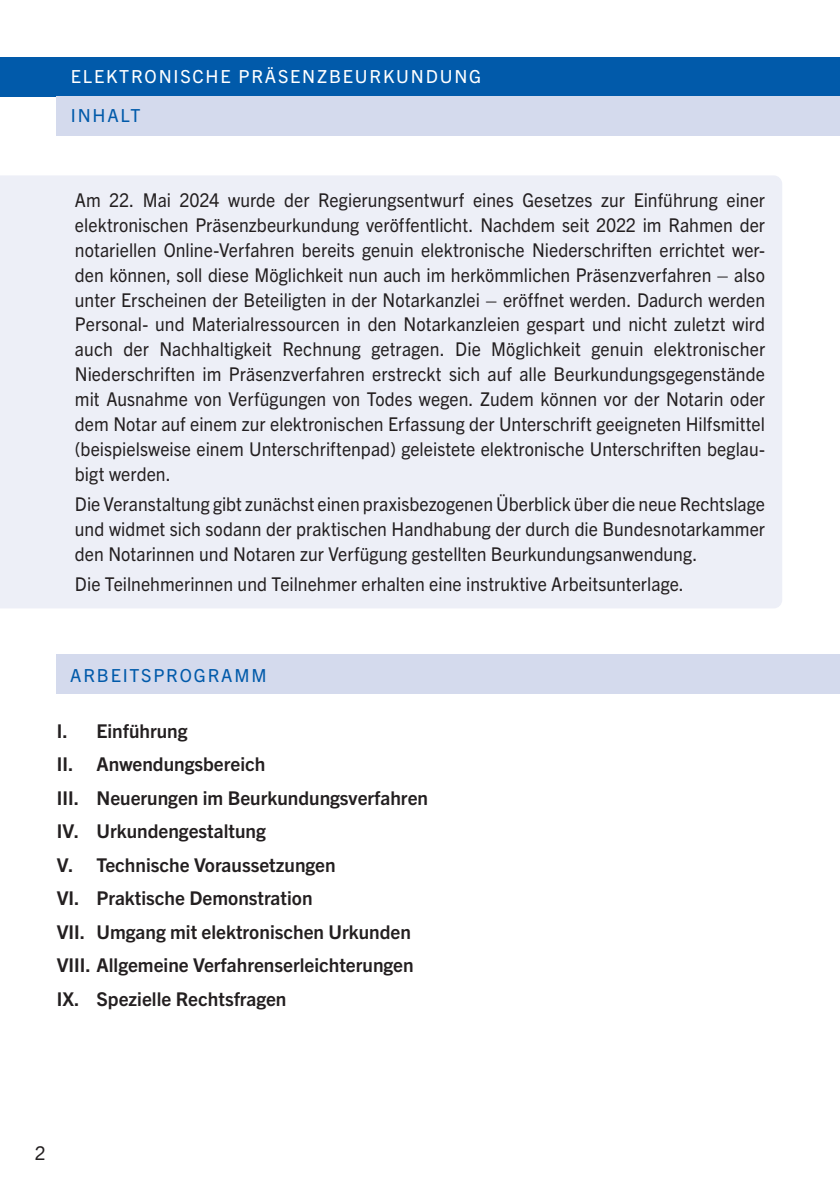
<style>
.page{position:relative;width:840px;height:1191px;background:#fff}
.page>*{position:absolute;margin:0;border:0;box-sizing:border-box;transform-origin:0 0}
.t1{font:19px/24.8px "Trade Gothic Next LT Pro";letter-spacing:.005em;color:#231f20;text-align:justify;scale:.93 1}
.t2{font:700 19px/33.4px "Trade Gothic Next LT Pro";color:#231f20}
.t3{font:19px "Trade Gothic Next LT Pro";letter-spacing:.005em;color:#231f20}
.t4{font:18px "Trade Gothic Next LT Pro";letter-spacing:.1em;color:#fff}
.t5{font:18px "Trade Gothic Next LT Pro";letter-spacing:.1em;color:#015aaa}
</style>
<div class="page">
<div style="left:0;top:175px;width:781px;height:433px;background:#edeff7"></div>
<div style="left:0;top:57px;width:839px;height:39px;background:#015aaa"></div>
<div style="left:57px;top:96px;width:782px;height:40px;background:#d4daed"></div>
<div style="left:57px;top:654px;width:782px;height:39px;background:#d4daed"></div>
<p class="t4" style="left:71px;top:63px;width:411px">ELEKTRONISCHE PRÄSENZBEURKUNDUNG</p>
<p class="t5" style="left:71px;top:103px;width:71px">INHALT</p>
<p class="t1" style="left:75px;top:187px;width:743px">Am 22. Mai 2024 wurde der Regierungsentwurf eines Gesetzes zur Einführung einer elektronischen Präsenzbeurkundung veröffentlicht. Nachdem seit 2022 im Rahmen der notariellen Online-Verfahren bereits genuin elektronische Niederschriften errichtet wer&shy;den können, soll diese Möglichkeit nun auch im herkömmlichen Präsenzverfahren – also unter Erscheinen der Beteiligten in der Notarkanzlei – eröffnet werden. Dadurch werden Personal- und Materialressourcen in den Notarkanzleien gespart und nicht zuletzt wird auch der Nachhaltigkeit Rechnung getragen. Die Möglichkeit genuin elektronischer Niederschriften im Präsenzverfahren erstreckt sich auf alle Beurkundungsgegenstände mit Ausnahme von Verfügungen von Todes wegen. Zudem können vor der Notarin oder dem Notar auf einem zur elektronischen Erfassung der Unterschrift geeigneten Hilfsmittel (beispielsweise einem Unterschriftenpad) geleistete elektronische Unterschriften beglau&shy;bigt werden.</p>
<p class="t1" style="left:75px;top:490px;width:743px">Die Veranstaltung gibt zunächst einen praxisbezogenen Überblick über die neue Rechtslage und widmet sich sodann der praktischen Handhabung der durch die Bundesnotarkammer den Notarinnen und Notaren zur Verfügung gestellten Beurkundungsanwendung.</p>
<p class="t1" style="left:75px;top:570px;width:656px">Die Teilnehmerinnen und Teilnehmer erhalten eine instruktive Arbeitsunterlage.</p>
<p class="t5" style="left:70px;top:663px;width:198px">ARBEITSPROGRAMM</p>
<p class="t2" style="left:57px;top:713px;width:372px">I. Einführung<br>II. Anwendungsbereich<br>III. Neuerungen im Beurkundungsverfahren<br>IV. Urkundengestaltung<br>V. Technische Voraussetzungen<br>VI. Praktische Demonstration<br>VII. Umgang mit elektronischen Urkunden<br>VIII. Allgemeine Verfahrenserleichterungen<br>IX. Spezielle Rechtsfragen</p>
<p class="t3" style="left:35px;top:1140px;width:12px">2</p>
</div>
